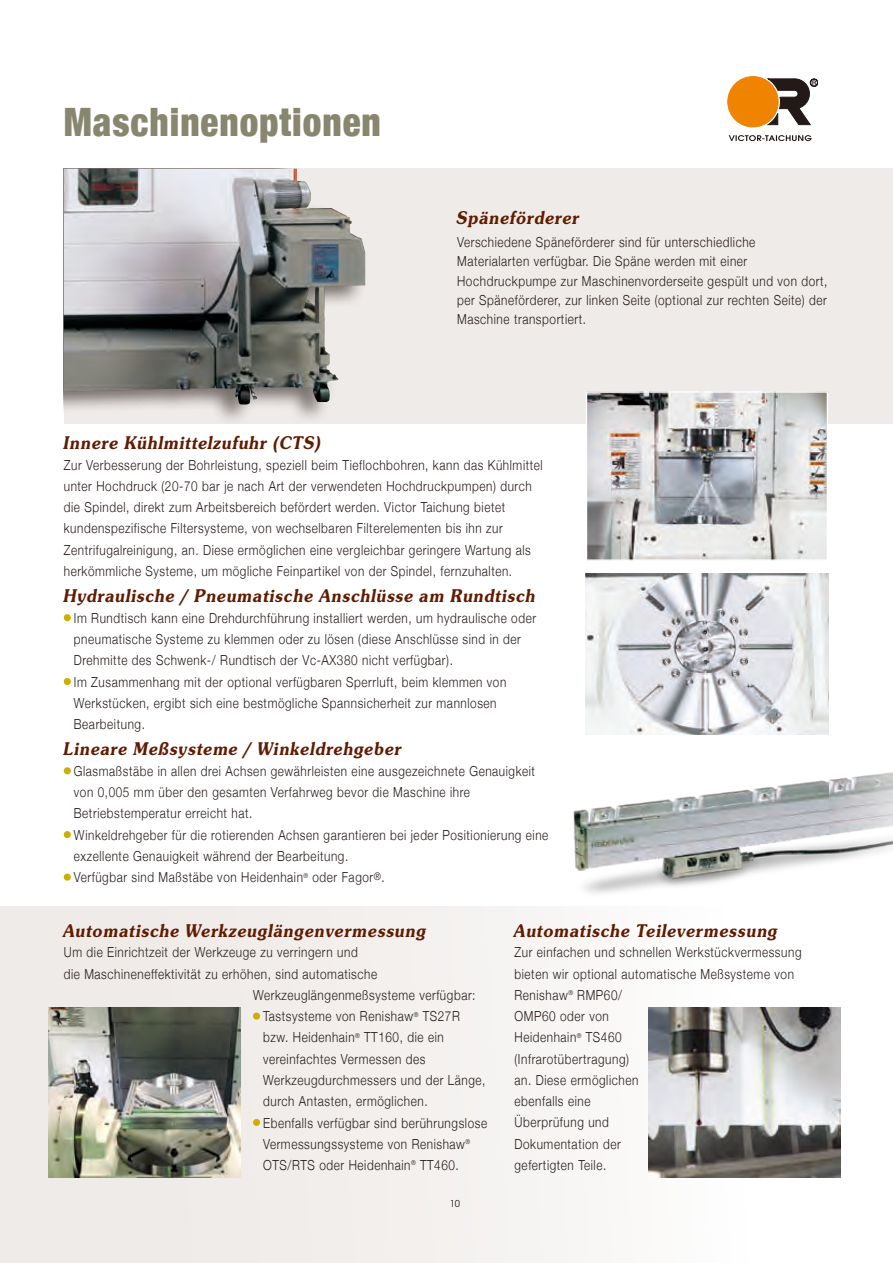
<style>
.page{position:relative;width:893px;height:1263px;background:#fff}
.page>*{position:absolute;margin:0;border:0;box-sizing:border-box;transform-origin:0 0}
.t1{font:900 condensed 39.15px "Helvetica Neue";letter-spacing:.025em;color:#898670;scale:.95 1}
.t2{font:italic 600 19.2px "Souvenir Itc T";color:#601b00;scale:.9 1}
.t3{font:300 13.8px/21.3px "Helvetica Neue";letter-spacing:.05em;color:#231916;scale:.85 1}
.t4{font:10.5px "Avant Garde Gothic Itc T";color:#231916}
</style>
<div class="page">
<div style="left:728px;top:77px;width:50px;height:50px;background:#f08300;border-radius:50%"></div>
<div style="left:728px;top:77px;width:50px;height:50px;border:1px solid #f08300;border-radius:50%"></div>
<svg style="left:768px;top:79px;width:50px;height:46px"></svg>
<svg style="left:729px;top:135px;width:83px;height:6px"></svg>
<div style="left:0;top:906px;width:893px;height:357px;background:linear-gradient(to right,#ebe7e3,#fff)"></div>
<div style="left:64px;top:614px;width:7px;height:7px;background:#ccaf00;border-radius:50%"></div>
<div style="left:64px;top:678px;width:7px;height:7px;background:#ccaf00;border-radius:50%"></div>
<div style="left:64px;top:767px;width:7px;height:7px;background:#ccaf00;border-radius:50%"></div>
<div style="left:64px;top:831px;width:7px;height:7px;background:#ccaf00;border-radius:50%"></div>
<div style="left:64px;top:873px;width:7px;height:8px;background:#ccaf00;border-radius:50%"></div>
<div style="left:253px;top:1012px;width:7px;height:8px;background:#ccaf00;border-radius:50%"></div>
<div style="left:253px;top:1119px;width:7px;height:7px;background:#ccaf00;border-radius:50%"></div>
<div style="left:64px;top:169px;width:829px;height:255px;background:#efebe8"></div>
<div style="left:64px;top:169px;width:303px;height:255px;background:#231916;opacity:.6"></div>
<img style="left:64px;top:169px;width:301px;height:236px">
<img style="left:586px;top:573px;width:242px;height:162px">
<img style="left:573px;top:772px;width:320px;height:121px">
<img style="left:588px;top:393px;width:238px;height:166px">
<div style="left:586px;top:391px;width:242px;height:170px;border:1px solid #fff"></div>
<img style="left:49px;top:1008px;width:191px;height:170px">
<img style="left:649px;top:1008px;width:191px;height:170px">
<h1 class="t1" style="left:64px;top:90px;width:335px">Maschinenoptionen</h1>
<h2 class="t2" style="left:456px;top:207px;width:142px">Späneförderer</h2>
<p class="t3" style="left:457px;top:232px;width:437px;line-height:19.2px">Verschiedene Späneförderer sind für unterschiedliche Materialarten verfügbar. Die Späne werden mit einer Hochdruckpumpe zur Maschinenvorderseite gespült und von dort, per Späneförderer, zur linken Seite (optional zur rechten Seite) der Maschine transportiert.</p>
<h2 class="t2" style="left:62px;top:431px;width:292px">Innere Kühlmittelzufuhr (CTS)</h2>
<p class="t3" style="left:64px;top:453px;width:565px">Zur Verbesserung der Bohrleistung, speziell beim Tieflochbohren, kann das Kühlmittel unter Hochdruck (20-70 bar je nach Art der verwendeten Hochdruckpumpen) durch die Spindel, direkt zum Arbeitsbereich befördert werden. Victor Taichung bietet kundenspezifische Filtersysteme, von wechselbaren Filterelementen bis ihn zur Zentrifugalreinigung, an. Diese ermöglichen eine vergleichbar geringere Wartung als herkömmliche Systeme, um mögliche Feinpartikel von der Spindel, fernzuhalten.</p>
<h2 class="t2" style="left:62px;top:584px;width:530px">Hydraulische / Pneumatische Anschlüsse am Rundtisch</h2>
<p class="t3" style="left:74px;top:606px;width:545px">Im Rundtisch kann eine Drehdurchführung installiert werden, um hydraulische oder pneumatische Systeme zu klemmen oder zu lösen (diese Anschlüsse sind in der Drehmitte des Schwenk-/ Rundtisch der Vc-AX380 nicht verfügbar).<br>Im Zusammenhang mit der optional verfügbaren Sperrluft, beim klemmen von Werkstücken, ergibt sich eine bestmögliche Spannsicherheit zur mannlosen Bearbeitung.</p>
<h2 class="t2" style="left:62px;top:737px;width:382px">Lineare Meßsysteme / Winkeldrehgeber</h2>
<p class="t3" style="left:74px;top:759px;width:560px">Glasmaßstäbe in allen drei Achsen gewährleisten eine ausgezeichnete Genauigkeit von 0,005 mm über den gesamten Verfahrweg bevor die Maschine ihre Betriebstemperatur erreicht hat.<br>Winkeldrehgeber für die rotierenden Achsen garantieren bei jeder Positionierung eine exzellente Genauigkeit während der Bearbeitung.<br>Verfügbar sind Maßstäbe von Heidenhain<sup>®</sup> oder Fagor<sup>®</sup>.</p>
<h2 class="t2" style="left:62px;top:919px;width:409px">Automatische Werkzeuglängenvermessung</h2>
<p class="t3" style="left:64px;top:941px;width:347px">Um die Einrichtzeit der Werkzeuge zu verringern und</p>
<p class="t3" style="left:64px;top:962px;width:370px">die Maschineneffektivität zu erhöhen, sind automatische</p>
<p class="t3" style="left:253px;top:983px;width:263px">Werkzeuglängenmeßsysteme verfügbar:</p>
<p class="t3" style="left:263px;top:1004px;width:233px">Tastsysteme von Renishaw<sup>®</sup> TS27R</p>
<p class="t3" style="left:263px;top:1026px;width:214px">bzw. Heidenhain<sup>®</sup> TT160, die ein</p>
<p class="t3" style="left:263px;top:1047px;width:193px">vereinfachtes Vermessen des</p>
<p class="t3" style="left:263px;top:1068px;width:263px">Werkzeugdurchmessers und der Länge,</p>
<p class="t3" style="left:263px;top:1090px;width:195px">durch Antasten, ermöglichen.</p>
<p class="t3" style="left:263px;top:1111px;width:265px">Ebenfalls verfügbar sind berührungslose</p>
<p class="t3" style="left:263px;top:1132px;width:245px">Vermessungssysteme von Renishaw<sup>®</sup></p>
<p class="t3" style="left:263px;top:1153px;width:232px">OTS/RTS oder Heidenhain<sup>®</sup> TT460.</p>
<h2 class="t2" style="left:513px;top:919px;width:298px">Automatische Teilevermessung</h2>
<p class="t3" style="left:514px;top:941px;width:339px">Zur einfachen und schnellen Werkstückvermessung bieten wir optional automatische Meßsysteme von<br>Renishaw<sup>®</sup> RMP60/<br>OMP60 oder von<br>Heidenhain<sup>®</sup> TS460<br>(Infrarotübertragung)<br>an. Diese ermöglichen<br>ebenfalls eine<br>Überprüfung und<br>Dokumentation der<br>gefertigten Teile.</p>
<p class="t4" style="left:450px;top:1198px;width:12px">10</p>
</div>
